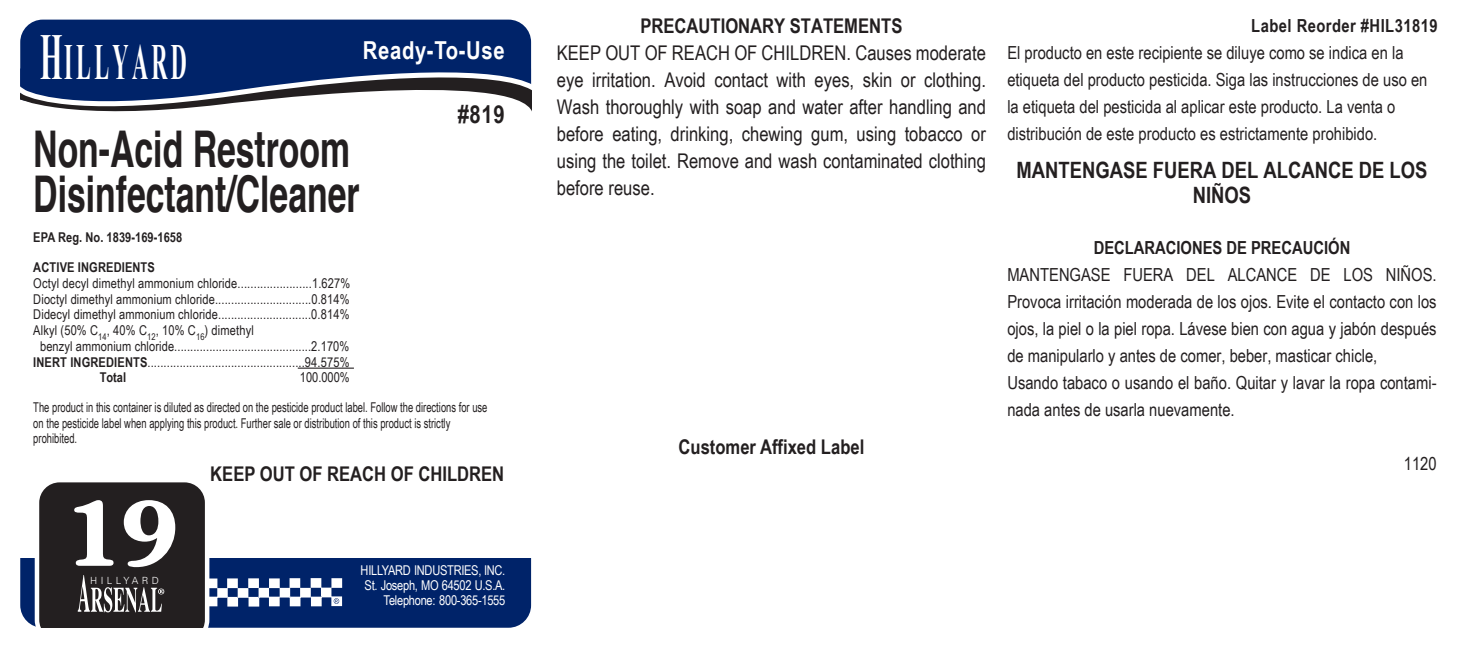
<style>
.page{position:relative;width:1458px;height:648px;background:#fff}
.page>*{position:absolute;margin:0;border:0;box-sizing:border-box;transform-origin:0 0}
.t1{font:600 87.52px "Souvenir";color:#fff}
.t2{font:700 50.62px/45px "Helvetica";color:#231f20;scale:.67 1}
.t3{font:700 50.62px "Times New Roman";letter-spacing:.15em;color:#fff;scale:.44 1}
.t4{font:700 24.75px "Arial Narrow";letter-spacing:.025em;color:#fff}
.t5{font:700 24.75px "Arial Narrow";color:#231f20}
.t6{font:700 22.5px/24.8px "Arial Narrow";color:#231f20;text-align:center}
.t7{font:20.25px/27px "Arial Narrow";color:#231f20;text-align:justify}
.t8{font:700 20.25px "Arial Narrow";color:#231f20}
.t9{font:18px/27px "Arial Narrow";color:#231f20}
.t10{font:700 18px "Arial Narrow";color:#231f20}
.t11{font:700 18px "Arial Narrow";letter-spacing:.025em;color:#231f20}
.t12{font:13.5px "Arial Narrow";color:#231f20}
.t13{font:13.5px/15.8px "Arial Narrow";color:#231f20;scale:.85 1}
.t14{font:13.5px/14.6px "Arial Narrow";letter-spacing:-.02em;color:#fff;text-align:right}
.t15{font:700 13.5px "Arial Narrow";letter-spacing:.005em;color:#231f20}
.t16{font:300 9.9px "Univers";letter-spacing:.35em;color:#fff}
.s1{font-size:65.25px}
.s2{font-weight:700}
</style>
<div class="page">
<div style="left:20px;top:20px;width:511px;height:68px;background:#002369"></div>
<div style="left:20px;top:558px;width:511px;height:70px;background:#002369"></div>
<svg style="left:20px;top:57px;width:511px;height:55px"></svg>
<svg style="left:35px;top:482px;width:307px;height:146px"></svg>
<hr style="left:298px;top:368px;width:56px;height:1px;background:#231f20">
<h2 class="t3" style="left:40px;top:25px;width:335px"><span class="s1">H</span>ILLYARD</h2>
<h3 class="t4" style="left:363px;top:31px;width:143px">Ready-To-Use</h3>
<h2 class="t2" style="left:33px;top:125px;width:489px">Non-Acid Restroom<br>Disinfectant/Cleaner</h2>
<p class="t15" style="left:33px;top:227px;width:151px">EPA Reg. No. 1839-169-1658</p>
<p class="t15" style="left:33px;top:257px;width:123px">ACTIVE INGREDIENTS</p>
<p class="t12" style="left:33px;top:273px;width:319px">Octyl decyl dimethyl ammonium chloride.......................1.627%</p>
<p class="t12" style="left:33px;top:289px;width:318px">Dioctyl dimethyl ammonium chloride..............................0.814%</p>
<p class="t12" style="left:33px;top:305px;width:318px">Didecyl dimethyl ammonium chloride.............................0.814%</p>
<p class="t12" style="left:33px;top:321px;width:222px">Alkyl (50% C<sub>14</sub>, 40% C<sub>12</sub>, 10% C<sub>16</sub>) dimethyl</p>
<p class="t12" style="left:40px;top:336px;width:311px">benzyl ammonium chloride...........................................2.170%</p>
<p class="t12" style="left:33px;top:352px;width:318px"><span class="s2">INERT INGREDIENTS</span>.................................................94.575%</p>
<p class="t15" style="left:100px;top:368px;width:28px">Total</p>
<p class="t12" style="left:300px;top:368px;width:51px">100.000%</p>
<h3 class="t5" style="left:458px;top:96px;width:49px">#819</h3>
<p class="t13" style="left:33px;top:399px;width:536px">The product in this container is diluted as directed on the pesticide product label. Follow the directions for use on the pesticide label when applying this product. Further sale or distribution of this product is strictly prohibited.</p>
<h1 class="t1" style="left:65px;top:479px;width:116px">19</h1>
<p class="t16" style="left:90px;top:575px;width:70px">HILLYARD</p>
<p class="t8" style="left:210px;top:458px;width:295px">KEEP OUT OF REACH OF CHILDREN</p>
<p class="t14" style="left:361px;top:563px;width:146px">HILLYARD INDUSTRIES, INC.<br>St. Joseph, MO 64502 U.S.A.<br>Telephone: 800-365-1555</p>
<p class="t8" style="left:640px;top:11px;width:263px">PRECAUTIONARY STATEMENTS</p>
<p class="t11" style="left:1251px;top:12px;width:188px">Label Reorder #HIL31819</p>
<p class="t7" style="left:557px;top:39px;width:431px">KEEP OUT OF REACH OF CHILDREN. Causes moderate eye irritation. Avoid contact with eyes, skin or clothing.<br>Wash thoroughly with soap and water after handling and before eating, drinking, chewing gum, using tobacco or using the toilet. Remove and wash contaminated clothing before reuse.</p>
<p class="t9" style="left:1007px;top:38px;width:422px">El producto en este recipiente se diluye como se indica en la etiqueta del producto pesticida. Siga las instrucciones de uso en la etiqueta del pesticida al aplicar este producto. La venta o distribución de este producto es estrictamente prohibido.</p>
<p class="t6" style="left:1017px;top:156px;width:413px">MANTENGASE FUERA DEL ALCANCE DE LOS<br>NIÑOS</p>
<p class="t10" style="left:1094px;top:234px;width:258px">DECLARACIONES DE PRECAUCIÓN</p>
<p class="t9" style="left:1007px;top:261px;width:431px">MANTENGASE FUERA DEL ALCANCE DE LOS NIÑOS.<br>Provoca irritación moderada de los ojos. Evite el contacto con los ojos, la piel o la piel ropa. Lávese bien con agua y jabón después de manipularlo y antes de comer, beber, masticar chicle,<br>Usando tabaco o usando el baño. Quitar y lavar la ropa contami&shy;nada antes de usarla nuevamente.</p>
<p class="t8" style="left:679px;top:432px;width:187px">Customer Affixed Label</p>
<p class="t9" style="left:1404px;top:450px;width:34px">1120</p>
</div>
